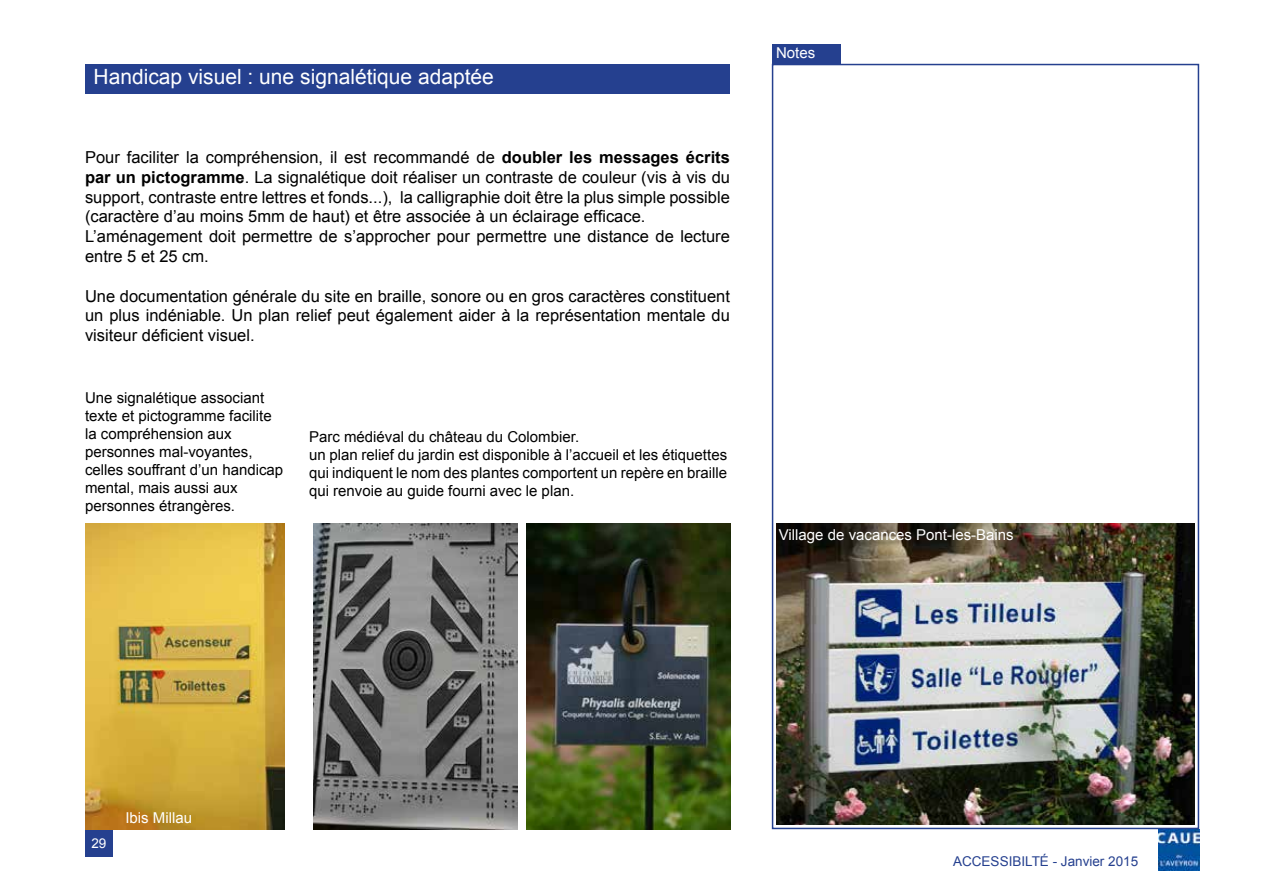
<style>
.page{position:relative;width:1263px;height:893px;background:#fff}
.page>*{position:absolute;margin:0;border:0;box-sizing:border-box;transform-origin:0 0}
.t1{font:21px "Arial";color:#fff}
.t2{font:16.5px/19.8px "Arial";color:#000}
.t3{font:15px/18px "Arial";color:#000}
.t4{font:15px "Arial";color:#fff}
.t5{font:13.5px "Arial";color:#25408f}
.t6{font:13.5px "Arial";color:#fff}
.s1{font-weight:700}
</style>
<div class="page">
<img style="left:1158px;top:829px;width:41px;height:41px">
<div style="left:85px;top:829px;width:28px;height:28px;background:#25408f"></div>
<div style="left:772px;top:64px;width:427px;height:765px;border:2px solid #25408f"></div>
<div style="left:772px;top:44px;width:68px;height:20px;background:#25408f"></div>
<img style="left:314px;top:523px;width:204px;height:306px">
<img style="left:527px;top:523px;width:203px;height:306px">
<div style="left:85px;top:64px;width:645px;height:30px;background:#25408f"></div>
<img style="left:85px;top:523px;width:200px;height:306px">
<img style="left:777px;top:523px;width:417px;height:302px">
<p class="t1" style="left:94px;top:62px;width:402px">Handicap visuel : une signalétique adaptée</p>
<p class="t2" style="left:85px;top:147px;width:646px">Pour faciliter la compréhension, il est recommandé de <span class="s1">doubler les messages écrits par un pictogramme</span>. La signalétique doit réaliser un contraste de couleur (vis à vis du support, contraste entre lettres et fonds...), la calligraphie doit être la plus simple possible (caractère d’au moins 5mm de haut) et être associée à un éclairage efficace.<br>L’aménagement doit permettre de s’approcher pour permettre une distance de lecture entre 5 et 25 cm.</p>
<p class="t2" style="left:85px;top:286px;width:646px;text-align:justify">Une documentation générale du site en braille, sonore ou en gros caractères constituent un plus indéniable. Un plan relief peut également aider à la représentation mentale du visiteur déficient visuel.</p>
<p class="t3" style="left:85px;top:389px;width:200px">Une signalétique associant texte et pictogramme facilite la compréhension aux personnes mal-voyantes, celles souffrant d’un handicap mental, mais aussi aux personnes étrangères.</p>
<p class="t3" style="left:309px;top:428px;width:420px">Parc médiéval du château du Colombier.<br>un plan relief du jardin est disponible à l’accueil et les étiquettes qui indiquent le nom des plantes comportent un repère en braille qui renvoie au guide fourni avec le plan.</p>
<p class="t4" style="left:776px;top:43px;width:41px">Notes</p>
<p class="t4" style="left:779px;top:524px;width:236px">Village de vacances Pont-les-Bains</p>
<p class="t6" style="left:91px;top:834px;width:17px">29</p>
<p class="t4" style="left:125px;top:808px;width:68px">Ibis Millau</p>
<p class="t5" style="left:953px;top:852px;width:187px">ACCESSIBILTÉ - Janvier 2015</p>
</div>
